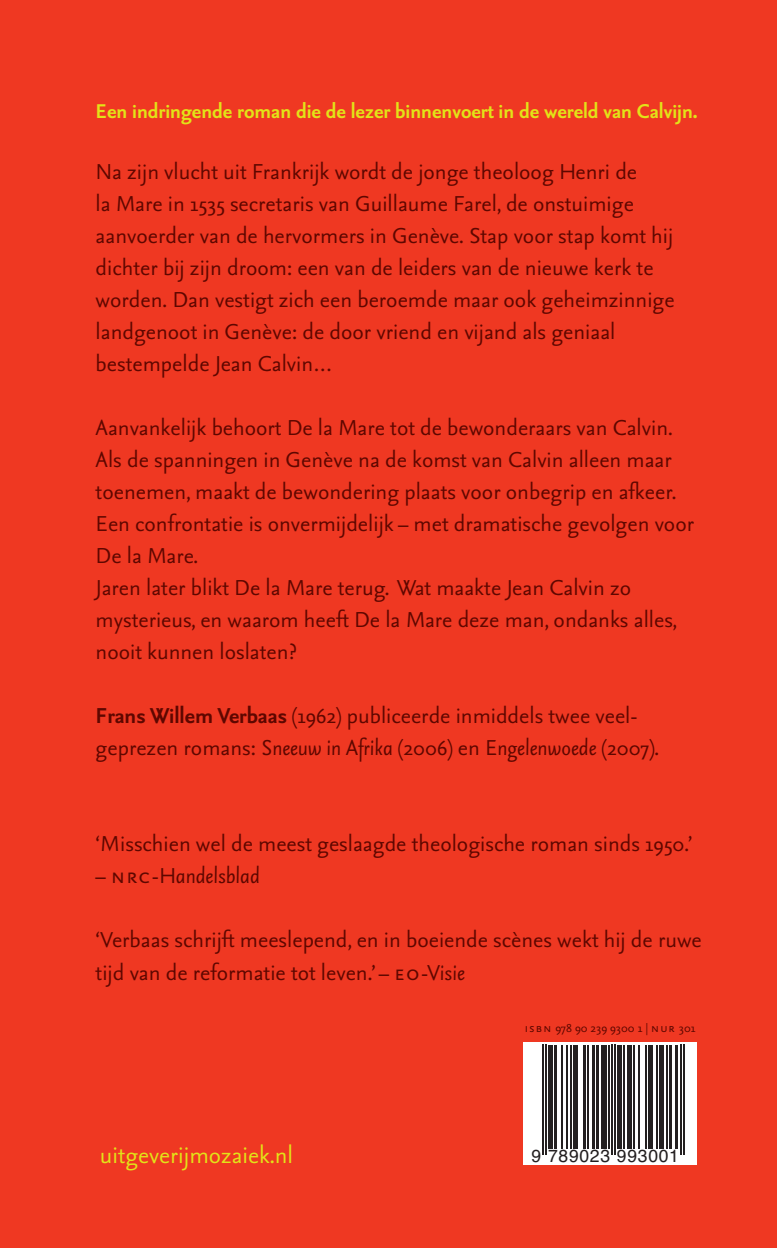
<style>
.page{position:relative;width:777px;height:1251px;background:#fff}
.page>*{position:absolute;margin:0;border:0;box-sizing:border-box;transform-origin:0 0}
.t1{font:28px "Seria Sans";color:#e2e318}
.t2{font:26px/32px "Seria Sans";color:#5e0700}
.t3{font:italic 26px "Seria Sans";color:#5e0700}
.t4{font:700 24px "Seria Sans";color:#e2e318}
.t5{font:17.6px "Helvetica";letter-spacing:.04em;color:#231f20}
.t6{font:14.8px "Seria Sans";color:#5e0700}
.s1{font-weight:700}
.s2{font-style:italic}
.s3{font-style:normal}
.s4{font-family:"Seria Sans Italic Caps";font-style:normal}
.s5{font-family:"Seria Sans Italic Caps"}
.s6{font-family:"Seria Sans Regular Caps"}
</style>
<div class="page">
<div style="left:0;top:0;width:777px;height:1247px;background:#ef3822"></div>
<div style="left:523px;top:1042px;width:173px;height:122px;background:#fff"></div>
<hr style="left:542px;top:1044px;width:2px;height:110px;background:#231f20">
<hr style="left:545px;top:1044px;width:2px;height:110px;background:#231f20">
<div style="left:548px;top:1044px;width:5px;height:104px;background:#231f20"></div>
<hr style="left:554px;top:1044px;width:3px;height:104px;background:#231f20">
<hr style="left:562px;top:1044px;width:1px;height:104px;background:#231f20">
<hr style="left:566px;top:1044px;width:2px;height:104px;background:#231f20">
<hr style="left:571px;top:1044px;width:1px;height:104px;background:#231f20">
<hr style="left:574px;top:1044px;width:4px;height:104px;background:#231f20">
<hr style="left:583px;top:1044px;width:3px;height:104px;background:#231f20">
<hr style="left:587px;top:1044px;width:1px;height:104px;background:#231f20">
<hr style="left:591px;top:1044px;width:3px;height:104px;background:#231f20">
<hr style="left:596px;top:1044px;width:3px;height:104px;background:#231f20">
<div style="left:600px;top:1044px;width:6px;height:104px;background:#231f20"></div>
<hr style="left:608px;top:1044px;width:1px;height:104px;background:#231f20">
<hr style="left:611px;top:1044px;width:1px;height:110px;background:#231f20">
<hr style="left:614px;top:1044px;width:1px;height:110px;background:#231f20">
<hr style="left:617px;top:1044px;width:4px;height:104px;background:#231f20">
<hr style="left:623px;top:1044px;width:1px;height:104px;background:#231f20">
<div style="left:627px;top:1044px;width:5px;height:104px;background:#231f20"></div>
<hr style="left:633px;top:1044px;width:2px;height:104px;background:#231f20">
<hr style="left:638px;top:1044px;width:1px;height:104px;background:#231f20">
<hr style="left:645px;top:1044px;width:2px;height:104px;background:#231f20">
<div style="left:648px;top:1044px;width:5px;height:104px;background:#231f20"></div>
<hr style="left:656px;top:1044px;width:1px;height:104px;background:#231f20">
<hr style="left:659px;top:1044px;width:4px;height:104px;background:#231f20">
<hr style="left:666px;top:1044px;width:2px;height:104px;background:#231f20">
<hr style="left:669px;top:1044px;width:3px;height:104px;background:#231f20">
<hr style="left:675px;top:1044px;width:3px;height:104px;background:#231f20">
<hr style="left:680px;top:1044px;width:1px;height:110px;background:#231f20">
<hr style="left:683px;top:1044px;width:1px;height:110px;background:#231f20">
<p class="t4" style="left:96px;top:99px;width:603px">Een indringende roman die de lezer binnenvoert in de wereld van Calvijn.</p>
<p class="t2" style="left:96px;top:156px;width:580px">Na zijn vlucht uit Frankrijk wordt de jonge theoloog Henri de<br>la Mare in 1535 secretaris van Guillaume Farel, de onstuimige aanvoerder van de hervormers in Genève. Stap voor stap komt hij dichter bij zijn droom: een van de leiders van de nieuwe kerk te worden. Dan vestigt zich een beroemde maar ook geheimzinnige landgenoot in Genève: de door vriend en vijand als geniaal bestempelde Jean Calvin…</p>
<p class="t2" style="left:96px;top:412px;width:600px">Aanvankelijk behoort De la Mare tot de bewonderaars van Calvin.<br>Als de spanningen in Genève na de komst van Calvin alleen maar toenemen, maakt de bewondering plaats voor onbegrip en afkeer.<br>Een confrontatie is onvermijdelijk – met dramatische gevolgen voor De la Mare.<br>Jaren later blikt De la Mare terug. Wat maakte Jean Calvin zo mysterieus, en waarom heeft De la Mare deze man, ondanks alles, nooit kunnen loslaten?</p>
<p class="t2" style="left:96px;top:700px;width:565px"><span class="s1">Frans Willem Verbaas</span> (1962) publiceerde inmiddels twee veel&shy;geprezen romans: <span class="s2">Sneeuw in Afrika</span> (2006) en <span class="s2">Engelenwoede</span> (2007).</p>
<p class="t2" style="left:96px;top:828px;width:598px">‘Misschien wel de meest geslaagde theologische roman sinds 1950.’</p>
<p class="t3" style="left:96px;top:863px;width:166px"><span class="s3">–</span> <span class="s4">nrc</span>-Handelsblad</p>
<p class="t2" style="left:96px;top:924px;width:608px">‘Verbaas schrijft meeslepend, en in boeiende scènes wekt hij de ruwe tijd van de reformatie tot leven.’ – <span class="s5">eo</span><span class="s2">-Visie</span></p>
<p class="t6" style="left:525px;top:1020px;width:172px"><span class="s6">isbn</span> 978 90 239 9300 1 | <span class="s6">nur</span> 301</p>
<p class="t1" style="left:100px;top:1141px;width:195px">uitgeverijmozaiek.nl</p>
<p class="t5" style="left:532px;top:1141px;width:149px">9 789023 993001</p>
</div>
